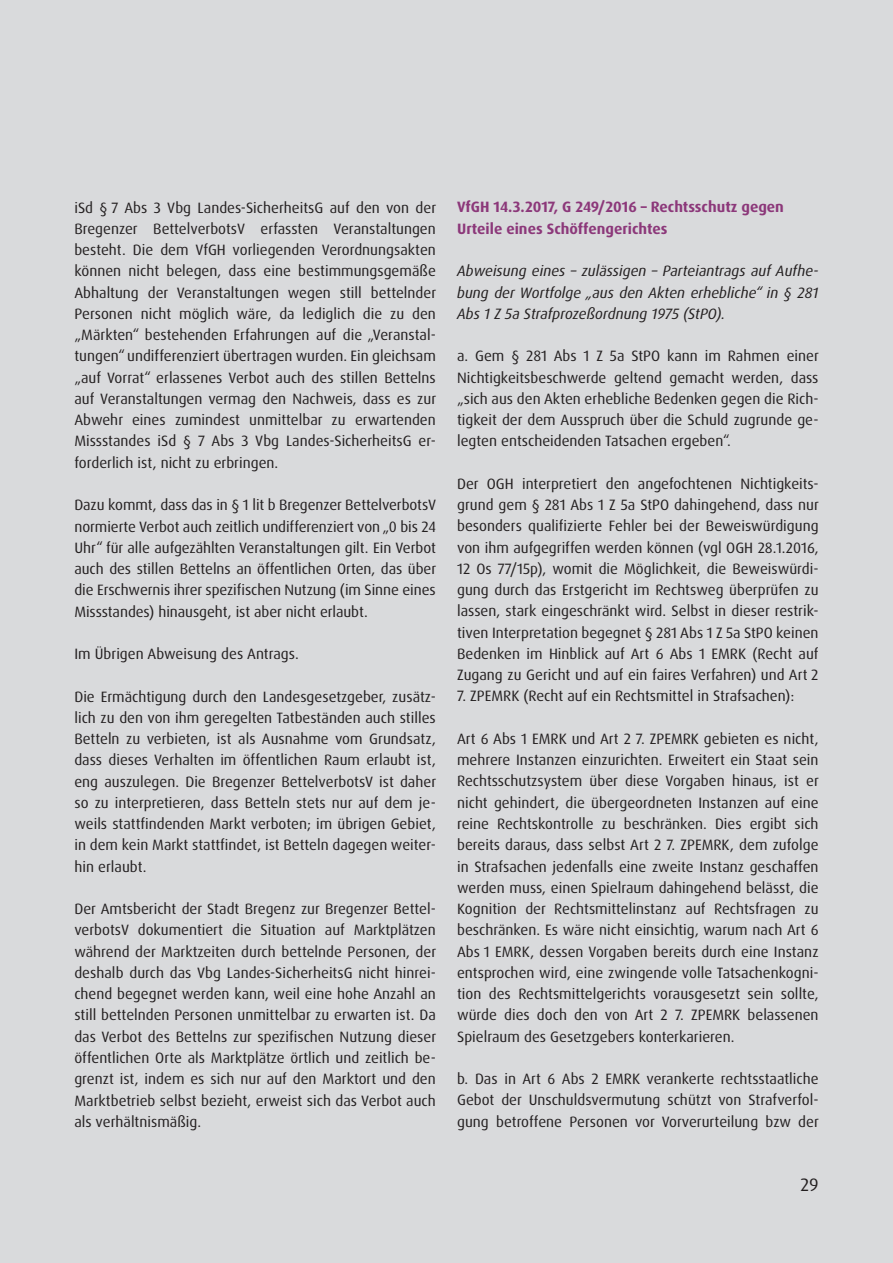
<style>
.page{position:relative;width:893px;height:1263px;background:#d9dadc}
.page>*{position:absolute;margin:0;border:0;box-sizing:border-box;transform-origin:0 0}
.t1{font:18px "Dax OT";color:#231f20}
.t2{font:15px/21.3px "Dax OT";color:#231f20;text-align:justify}
.t3{font:italic 15px/21.3px "Dax OT";color:#231f20;text-align:justify}
.t4{font:700 15px/21.3px "Dax OT";color:#8c387a}
</style>
<div class="page">
<p class="t2" style="left:74px;top:197px;width:363px">iSd § 7 Abs 3 Vbg Landes-SicherheitsG auf den von der Bregenzer BettelverbotsV erfassten Veranstaltungen besteht. Die dem VfGH vorliegenden Verordnungsakten können nicht belegen, dass eine bestimmungsgemäße Abhaltung der Veranstaltungen wegen still bettelnder Personen nicht möglich wäre, da lediglich die zu den „Märkten“ bestehenden Erfahrungen auf die „Veranstal&shy;tungen“ undifferenziert übertragen wurden. Ein gleichsam „auf Vorrat“ erlassenes Verbot auch des stillen Bettelns auf Veranstaltungen vermag den Nachweis, dass es zur Abwehr eines zumindest unmittelbar zu erwartenden Missstandes iSd § 7 Abs 3 Vbg Landes-SicherheitsG er&shy;forderlich ist, nicht zu erbringen.</p>
<p class="t2" style="left:74px;top:494px;width:363px">Dazu kommt, dass das in § 1 lit b Bregenzer BettelverbotsV normierte Verbot auch zeitlich undifferenziert von „0 bis 24<br>Uhr“ für alle aufgezählten Veranstaltungen gilt. Ein Verbot auch des stillen Bettelns an öffentlichen Orten, das über die Erschwernis ihrer spezifischen Nutzung (im Sinne eines Missstandes) hinausgeht, ist aber nicht erlaubt.</p>
<p class="t2" style="left:74px;top:643px;width:226px">Im Übrigen Abweisung des Antrags.</p>
<p class="t2" style="left:74px;top:686px;width:363px;text-align:left">Die Ermächtigung durch den Landesgesetzgeber, zusätz&shy;lich zu den von ihm geregelten Tatbeständen auch stilles Betteln zu verbieten, ist als Ausnahme vom Grundsatz, dass dieses Verhalten im öffentlichen Raum erlaubt ist, eng auszulegen. Die Bregenzer BettelverbotsV ist daher so zu interpretieren, dass Betteln stets nur auf dem je&shy;weils stattfindenden Markt verboten; im übrigen Gebiet, in dem kein Markt stattfindet, ist Betteln dagegen weiter&shy;hin erlaubt.</p>
<p class="t2" style="left:74px;top:898px;width:363px;text-align:left">Der Amtsbericht der Stadt Bregenz zur Bregenzer Bettel&shy;verbotsV dokumentiert die Situation auf Marktplätzen während der Marktzeiten durch bettelnde Personen, der deshalb durch das Vbg Landes-SicherheitsG nicht hinrei&shy;chend begegnet werden kann, weil eine hohe Anzahl an still bettelnden Personen unmittelbar zu erwarten ist. Da das Verbot des Bettelns zur spezifischen Nutzung dieser öffentlichen Orte als Marktplätze örtlich und zeitlich be&shy;grenzt ist, indem es sich nur auf den Marktort und den Marktbetrieb selbst bezieht, erweist sich das Verbot auch als verhältnismäßig.</p>
<p class="t4" style="left:457px;top:197px;width:328px">VfGH 14.3.2017, G 249/2016 – Rechtsschutz gegen<br>Urteile eines Schöffengerichtes</p>
<p class="t3" style="left:457px;top:261px;width:363px">Abweisung eines – zulässigen – Parteiantrags auf Aufhe&shy;bung der Wortfolge „aus den Akten erhebliche“ in § 281<br>Abs 1 Z 5a Strafprozeßordnung 1975 (StPO).</p>
<p class="t2" style="left:457px;top:346px;width:363px;text-align:left">a. Gem § 281 Abs 1 Z 5a StPO kann im Rahmen einer Nichtigkeitsbeschwerde geltend gemacht werden, dass „sich aus den Akten erhebliche Bedenken gegen die Rich&shy;tigkeit der dem Ausspruch über die Schuld zugrunde ge&shy;legten entscheidenden Tatsachen ergeben“.</p>
<p class="t2" style="left:457px;top:473px;width:363px;text-align:left">Der OGH interpretiert den angefochtenen Nichtigkeits&shy;grund gem § 281 Abs 1 Z 5a StPO dahingehend, dass nur besonders qualifizierte Fehler bei der Beweiswürdigung von ihm aufgegriffen werden können (vgl OGH 28.1.2016, 12 Os 77/15p), womit die Möglichkeit, die Beweiswürdi&shy;gung durch das Erstgericht im Rechtsweg überprüfen zu lassen, stark eingeschränkt wird. Selbst in dieser restrik&shy;tiven Interpretation begegnet § 281 Abs 1 Z 5a StPO keinen Bedenken im Hinblick auf Art 6 Abs 1 EMRK (Recht auf Zugang zu Gericht und auf ein faires Verfahren) und Art 2</p>
<p class="t2" style="left:457px;top:686px;width:339px">7. ZPEMRK (Recht auf ein Rechtsmittel in Strafsachen):</p>
<p class="t2" style="left:457px;top:728px;width:363px">Art 6 Abs 1 EMRK und Art 2 7. ZPEMRK gebieten es nicht, mehrere Instanzen einzurichten. Erweitert ein Staat sein Rechtsschutzsystem über diese Vorgaben hinaus, ist er nicht gehindert, die übergeordneten Instanzen auf eine reine Rechtskontrolle zu beschränken. Dies ergibt sich bereits daraus, dass selbst Art 2 7. ZPEMRK, dem zufolge in Strafsachen jedenfalls eine zweite Instanz geschaffen werden muss, einen Spielraum dahingehend belässt, die Kognition der Rechtsmittelinstanz auf Rechtsfragen zu beschränken. Es wäre nicht einsichtig, warum nach Art 6<br>Abs 1 EMRK, dessen Vorgaben bereits durch eine Instanz entsprochen wird, eine zwingende volle Tatsachenkogni&shy;tion des Rechtsmittelgerichts vorausgesetzt sein sollte, würde dies doch den von Art 2 7. ZPEMRK belassenen Spielraum des Gesetzgebers konterkarieren.</p>
<p class="t2" style="left:457px;top:1068px;width:363px">b. Das in Art 6 Abs 2 EMRK verankerte rechtsstaatliche Gebot der Unschuldsvermutung schützt von Strafverfol&shy;gung betroffene Personen vor Vorverurteilung bzw der</p>
<p class="t1" style="left:800px;top:1173px;width:20px">29</p>
</div>
